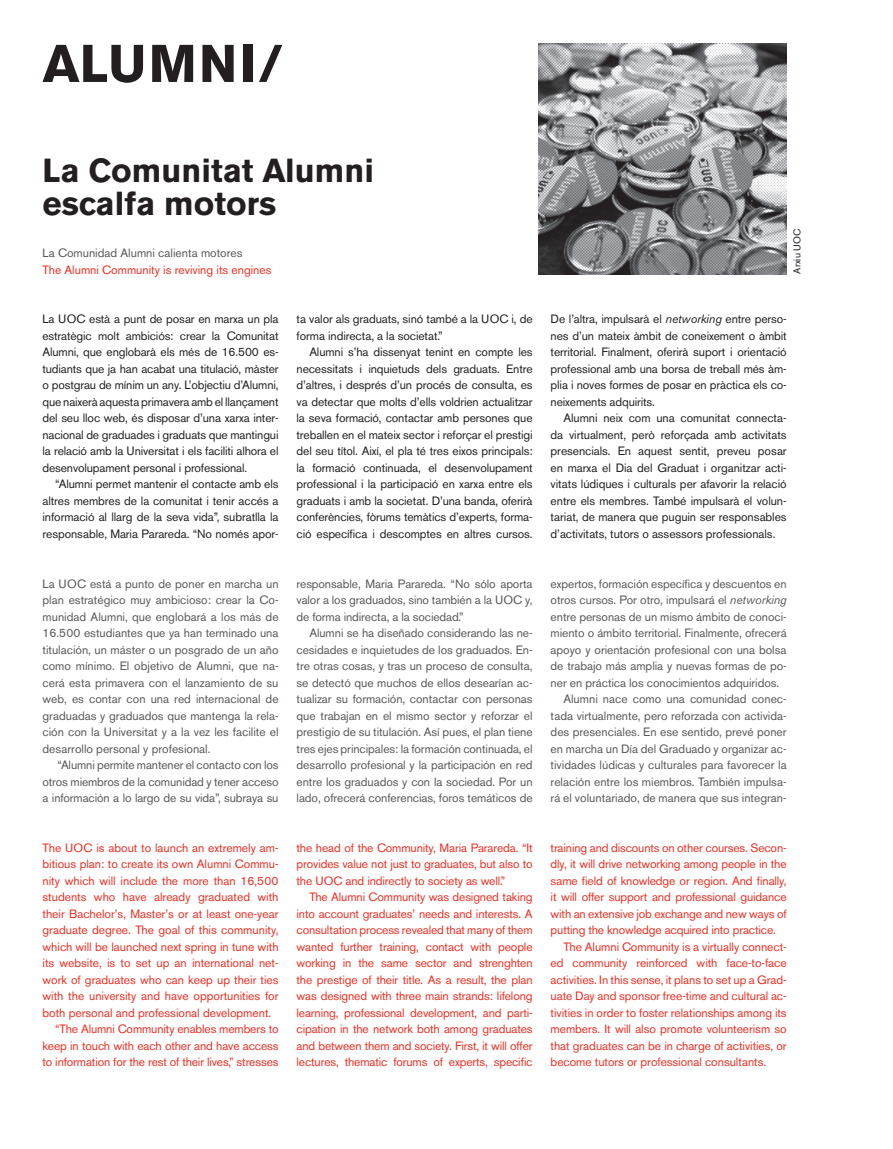
<style>
.page{position:relative;width:893px;height:1149px;background:#fff}
.page>*{position:absolute;margin:0;border:0;box-sizing:border-box;transform-origin:0 0}
.t1{font:700 52.5px "Akzidenz Grotesk BE";letter-spacing:.04em;color:#231f20}
.TITULAR_22_PT_CAT{font:700 33px "Akzidenz Grotesk BE";color:#231f20}
.TXT_CORPORATIVO_EN{font:12px/16.5px "Akzidenz Grotesk BE";letter-spacing:-.01em;color:#ee2e22;text-align:justify}
.TXT_CORPORATIVO_CA{font:12px/16.5px "Akzidenz Grotesk BE";letter-spacing:-.005em;color:#231f20;text-align:justify}
.TXT_CORPORATIVO_CA-2{font:12px/16.5px "Akzidenz Grotesk BE";letter-spacing:-.005em;color:#57585a;text-align:justify}
.PIE_DE_FOTO_CAT{font:9.75px "Akzidenz Grotesk BE";color:#231f20}
.s1{font-style:italic}
</style>
<div class="page">
<img style="left:539px;top:43px;width:248px;height:231px">
<p class="t1" style="left:43px;top:33px;width:242px">ALUMNI/</p>
<p class="TITULAR_22_PT_CAT" style="left:43px;top:151px;width:333px">La Comunitat Alumni</p>
<p class="TITULAR_22_PT_CAT" style="left:43px;top:184px;width:235px">escalfa motors</p>
<p class="TXT_CORPORATIVO_CA-2" style="left:43px;top:245px;width:202px">La Comunidad Alumni calienta motores</p>
<p class="TXT_CORPORATIVO_EN" style="left:43px;top:261px;width:231px">The Alumni Community is reviving its engines</p>
<p class="TXT_CORPORATIVO_CA" style="left:43px;top:311px;width:238px">La UOC està a punt de posar en marxa un pla estratègic molt ambiciós: crear la Comunitat Alumni, que englobarà els més de 16.500 es&shy;tudiants que ja han acabat una titulació, màster o postgrau de mínim un any. L’objectiu d’Alumni, que naixerà aquesta primavera amb el llançament del seu lloc web, és disposar d’una xarxa inter&shy;nacional de graduades i graduats que mantingui la relació amb la Universitat i els faciliti alhora el desenvolupament personal i professional.</p>
<p class="TXT_CORPORATIVO_CA" style="left:43px;top:476px;width:238px;text-indent:13px">“Alumni permet mantenir el contacte amb els altres membres de la comunitat i tenir accés a informació al llarg de la seva vida”, subratlla la responsable, Maria Parareda. “No només apor-</p>
<p class="TXT_CORPORATIVO_CA-2" style="left:43px;top:575px;width:238px">La UOC está a punto de poner en marcha un plan estratégico muy ambicioso: crear la Co&shy;munidad Alumni, que englobará a los más de 16.500 estudiantes que ya han terminado una titulación, un máster o un posgrado de un año como mínimo. El objetivo de Alumni, que na&shy;cerá esta primavera con el lanzamiento de su web, es contar con una red internacional de graduadas y graduados que mantenga la rela&shy;ción con la Universitat y a la vez les facilite el desarrollo personal y profesional.</p>
<p class="TXT_CORPORATIVO_CA-2" style="left:43px;top:756px;width:238px;text-indent:15px">“Alumni permite mantener el contacto con los otros miembros de la comunidad y tener acceso a información a lo largo de su vida”, subraya su</p>
<p class="TXT_CORPORATIVO_EN" style="left:43px;top:839px;width:238px">The UOC is about to launch an extremely am&shy;bitious plan: to create its own Alumni Commu&shy;nity which will include the more than 16,500 students who have already graduated with their Bachelor’s, Master’s or at least one-year graduate degree. The goal of this community, which will be launched next spring in tune with its website, is to set up an international net&shy;work of graduates who can keep up their ties with the university and have opportunities for both personal and professional development.</p>
<p class="TXT_CORPORATIVO_EN" style="left:43px;top:1020px;width:238px;text-indent:13px">“The Alumni Community enables members to keep in touch with each other and have access to information for the rest of their lives,” stresses</p>
<p class="TXT_CORPORATIVO_CA" style="left:297px;top:311px;width:237px">ta valor als graduats, sinó també a la UOC i, de forma indirecta, a la societat.”</p>
<p class="TXT_CORPORATIVO_CA" style="left:297px;top:344px;width:238px;text-indent:13px">Alumni s’ha dissenyat tenint en compte les necessitats i inquietuds dels graduats. Entre d’altres, i després d’un procés de consulta, es va detectar que molts d’ells voldrien actualitzar la seva formació, contactar amb persones que treballen en el mateix sector i reforçar el prestigi del seu títol. Així, el pla té tres eixos principals: la formació continuada, el desenvolupament professional i la participació en xarxa entre els graduats i amb la societat. D’una banda, oferirà conferències, fòrums temàtics d’experts, forma&shy;ció específica i descomptes en altres cursos.</p>
<p class="TXT_CORPORATIVO_CA-2" style="left:297px;top:575px;width:238px">responsable, Maria Parareda. “No sólo aporta valor a los graduados, sino también a la UOC y, de forma indirecta, a la sociedad.”</p>
<p class="TXT_CORPORATIVO_CA-2" style="left:297px;top:624px;width:238px;text-indent:13px">Alumni se ha diseñado considerando las ne&shy;cesidades e inquietudes de los graduados. En&shy;tre otras cosas, y tras un proceso de consulta, se detectó que muchos de ellos desearían ac&shy;tualizar su formación, contactar con personas que trabajan en el mismo sector y reforzar el prestigio de su titulación. Así pues, el plan tiene tres ejes principales: la formación continuada, el desarrollo profesional y la participación en red entre los graduados y con la sociedad. Por un lado, ofrecerá conferencias, foros temáticos de</p>
<p class="TXT_CORPORATIVO_EN" style="left:297px;top:839px;width:238px">the head of the Community, Maria Parareda. “It provides value not just to graduates, but also to the UOC and indirectly to society as well.”</p>
<p class="TXT_CORPORATIVO_EN" style="left:297px;top:888px;width:238px;text-indent:13px">The Alumni Community was designed taking into account graduates’ needs and interests. A consultation process revealed that many of them wanted further training, contact with people working in the same sector and strenghten the prestige of their title. As a result, the plan was designed with three main strands: lifelong learning, professional development, and parti&shy;cipation in the network both among graduates and between them and society. First, it will offer lectures, thematic forums of experts, specific</p>
<p class="PIE_DE_FOTO_CAT" style="left:791px;top:274px;width:47px;rotate:-90deg">Arxiu UOC</p>
<p class="TXT_CORPORATIVO_CA" style="left:551px;top:311px;width:238px">De l’altra, impulsarà el <span class="s1">networking</span> entre perso&shy;nes d’un mateix àmbit de coneixement o àmbit territorial. Finalment, oferirà suport i orientació professional amb una borsa de treball més àm&shy;plia i noves formes de posar en pràctica els co&shy;neixements adquirits.</p>
<p class="TXT_CORPORATIVO_CA" style="left:551px;top:410px;width:238px;text-indent:13px">Alumni neix com una comunitat connecta&shy;da virtualment, però reforçada amb activitats presencials. En aquest sentit, preveu posar en marxa el Dia del Graduat i organitzar acti&shy;vitats lúdiques i culturals per afavorir la relació entre els membres. També impulsarà el volun&shy;tariat, de manera que puguin ser responsables d’activitats, tutors o assessors professionals.</p>
<p class="TXT_CORPORATIVO_CA-2" style="left:551px;top:575px;width:238px">expertos, formación específica y descuentos en otros cursos. Por otro, impulsará el <span class="s1">networking </span>entre personas de un mismo ámbito de conoci&shy;miento o ámbito territorial. Finalmente, ofrecerá apoyo y orientación profesional con una bolsa de trabajo más amplia y nuevas formas de po&shy;ner en práctica los conocimientos adquiridos.</p>
<p class="TXT_CORPORATIVO_CA-2" style="left:551px;top:690px;width:238px;text-indent:13px">Alumni nace como una comunidad conec&shy;tada virtualmente, pero reforzada con activida&shy;des presenciales. En ese sentido, prevé poner en marcha un Día del Graduado y organizar ac&shy;tividades lúdicas y culturales para favorecer la relación entre los miembros. También impulsa&shy;rá el voluntariado, de manera que sus integran-</p>
<p class="TXT_CORPORATIVO_EN" style="left:551px;top:839px;width:238px">training and discounts on other courses. Secon&shy;dly, it will drive networking among people in the same field of knowledge or region. And finally, it will offer support and professional guidance with an extensive job exchange and new ways of putting the knowledge acquired into practice.</p>
<p class="TXT_CORPORATIVO_EN" style="left:551px;top:938px;width:238px;text-indent:13px">The Alumni Community is a virtually connect&shy;ed community reinforced with face-to-face activities. In this sense, it plans to set up a Grad&shy;uate Day and sponsor free-time and cultural ac&shy;tivities in order to foster relationships among its members. It will also promote volunteerism so that graduates can be in charge of activities, or become tutors or professional consultants.</p>
</div>
